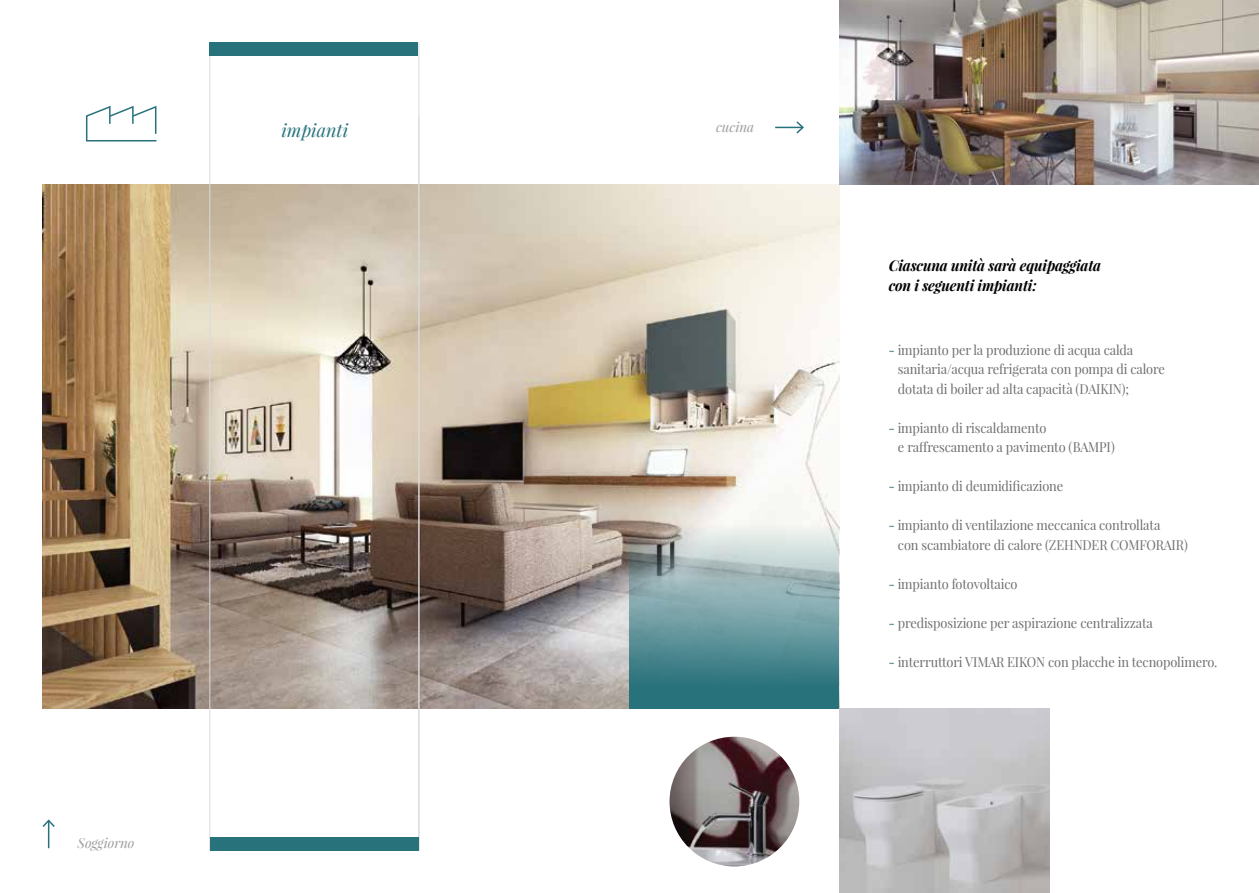
<style>
.page{position:relative;width:1259px;height:893px;background:#fff}
.page>*{position:absolute;margin:0;border:0;box-sizing:border-box;transform-origin:0 0}
.t1{font:italic 18px "Playfair Display";color:#28727c}
.t2{font:italic 700 15px/19.5px "Playfair Display";letter-spacing:-.01em;color:#000;scale:.95 1}
.t3{font:13.5px/19.5px "Playfair Display";letter-spacing:-.01em;color:#706f6f;scale:.95 1}
.t4{font:italic 13.5px "Playfair Display";color:#9d9d9c}
.s1{font-weight:900;color:#73969e}
</style>
<div class="page">
<img style="left:43px;top:185px;width:796px;height:523px">
<hr style="left:209px;top:43px;width:1px;height:807px;background:#dadada">
<hr style="left:418px;top:43px;width:1px;height:807px;background:#dadada">
<div style="left:210px;top:837px;width:208px;height:13px;background:#28727c"></div>
<div style="left:209px;top:43px;width:209px;height:13px;background:#28727c"></div>
<img style="left:839px;top:0;width:420px;height:185px">
<img style="left:839px;top:708px;width:210px;height:185px">
<svg style="left:86px;top:105px;width:71px;height:37px"></svg>
<svg style="left:629px;top:524px;width:210px;height:185px;background:#77a0a4"></svg>
<img style="left:669px;top:737px;width:130px;height:129px;border-radius:65px">
<svg style="left:775px;top:121px;width:29px;height:13px"></svg>
<svg style="left:42px;top:819px;width:13px;height:29px"></svg>
<h1 class="t1" style="left:281px;top:118px;width:68px">impianti</h1>
<p class="t4" style="left:77px;top:834px;width:59px">Soggiorno</p>
<p class="t4" style="left:716px;top:118px;width:40px">cucina</p>
<p class="t2" style="left:888px;top:255px;width:225px">Ciascuna unità sarà equipaggiata con i seguenti impianti:</p>
<p class="t3" style="left:898px;top:340px;width:282px;text-indent:-9px"><span class="s1">-</span> impianto per la produzione di acqua calda sanitaria/acqua refrigerata con pompa di calore dotata di boiler ad alta capacità (DAIKIN);</p>
<p class="t3" style="left:898px;top:418px;width:230px;text-indent:-9px"><span class="s1">-</span> impianto di riscaldamento<br>e raffrescamento a pavimento (BAMPI)</p>
<p class="t3" style="left:888px;top:476px;width:185px"><span class="s1">-</span> impianto di deumidificazione</p>
<p class="t3" style="left:898px;top:515px;width:307px;text-indent:-9px"><span class="s1">-</span> impianto di ventilazione meccanica controllata<br>con scambiatore di calore (ZEHNDER COMFORAIR)</p>
<p class="t3" style="left:888px;top:574px;width:137px"><span class="s1">-</span> impianto fotovoltaico</p>
<p class="t3" style="left:888px;top:613px;width:279px"><span class="s1">-</span> predisposizione per aspirazione centralizzata</p>
<p class="t3" style="left:888px;top:652px;width:347px"><span class="s1">-</span> interruttori VIMAR EIKON con placche in tecnopolimero.</p>
</div>
